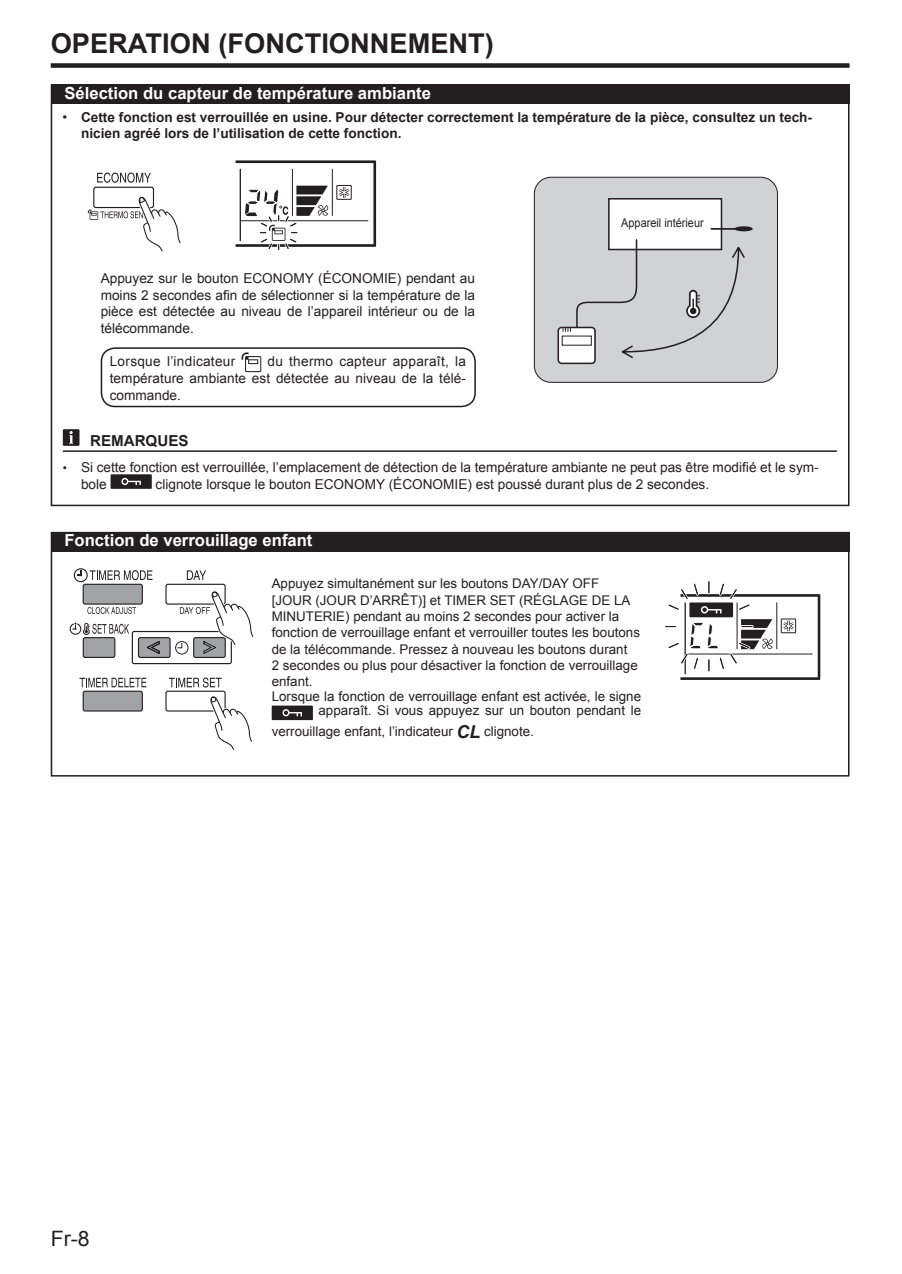
<style>
.page{position:relative;width:902px;height:1274px;background:#fff}
.page>*{position:absolute;margin:0;border:0;box-sizing:border-box;transform-origin:0 0}
.t1{font:700 27.3px "Arial";color:#231f20}
.t2{font:21.18px "Arial";color:#231f20}
.t3{font:700 16.62px "Arial";color:#fff}
.t4{font:700 15.05px "Arial";color:#231f20}
.t5{font:13.65px/16.6px "Arial";color:#231f20;text-align:justify}
.t6{font:700 13.65px/16.6px "Arial";color:#231f20}
.t7{font:13.65px "Arial";letter-spacing:.02em;color:#231f20}
.t8{font:13.3px/16.3px "Arial";color:#231f20}
.t9{font:12.08px "Arial";color:#231f20;scale:.9 1}
.s1{font-size:11.72px}
.s2{font-weight:700;font-style:italic;font-size:17.85px}
</style>
<div class="page">
<div style="left:51px;top:63px;width:798px;height:5px;background:#231f20"></div>
<svg style="left:235px;top:160px;width:141px;height:87px"></svg>
<div style="left:534px;top:177px;width:243px;height:205px;background:#d1d2d4;border-radius:17px"></div>
<div style="left:534px;top:177px;width:243px;height:206px;border:1px solid #231f20;border-radius:17px"></div>
<div style="left:608px;top:199px;width:113px;height:51px;background:#fff"></div>
<div style="left:608px;top:198px;width:114px;height:52px;border:2px solid #231f20"></div>
<div style="left:734px;top:226px;width:18px;height:5px;background:#231f20;border-radius:50%"></div>
<div style="left:558px;top:327px;width:37px;height:36px;background:#fff;border-radius:3px"></div>
<div style="left:557px;top:327px;width:38px;height:37px;border:2px solid #231f20;border-radius:3px"></div>
<svg style="left:562px;top:227px;width:184px;height:132px"></svg>
<div style="left:101px;top:347px;width:375px;height:60px;border:2px solid #231f20;border-radius:14px"></div>
<svg style="left:665px;top:581px;width:155px;height:99px"></svg>
<hr style="left:63px;top:450px;width:773px;height:2px;background:#231f20">
<div style="left:63px;top:429px;width:16px;height:17px;background:#231f20"></div>
<svg style="left:69px;top:431px;width:4px;height:13px"></svg>
<div style="left:110px;top:474px;width:42px;height:15px;background:#231f20"></div>
<svg style="left:121px;top:478px;width:16px;height:7px"></svg>
<div style="left:93px;top:187px;width:61px;height:21px;border:1px solid #231f20;border-radius:2px"></div>
<svg style="left:137px;top:190px;width:153px;height:362px"></svg>
<svg style="left:88px;top:196px;width:93px;height:56px"></svg>
<svg style="left:97px;top:173px;width:54px;height:10px"></svg>
<svg style="left:254px;top:705px;width:103px;height:72px"></svg>
<svg style="left:70px;top:568px;width:184px;height:209px"></svg>
<div style="left:51px;top:85px;width:798px;height:19px;background:#231f20"></div>
<div style="left:51px;top:532px;width:798px;height:19px;background:#231f20"></div>
<div style="left:271px;top:706px;width:42px;height:14px;background:#231f20"></div>
<svg style="left:282px;top:709px;width:20px;height:7px"></svg>
<h1 class="t1" style="left:51px;top:28px;width:445px">OPERATION (FONCTIONNEMENT)</h1>
<p class="t3" style="left:64px;top:84px;width:368px">Sélection du capteur de température ambiante</p>
<p class="t6" style="left:81px;top:109px;width:732px;text-indent:-18px"><span class="s1">•</span> Cette fonction est verrouillée en usine. Pour détecter correctement la température de la pièce, consultez un tech&shy;nicien agréé lors de l’utilisation de cette fonction.</p>
<p class="t9" style="left:621px;top:216px;width:93px">Appareil intérieur</p>
<p class="t5" style="left:101px;top:270px;width:376px">Appuyez sur le bouton ECONOMY (ÉCONOMIE) pendant au moins 2 secondes afin de sélectionner si la température de la pièce est détectée au niveau de l’appareil intérieur ou de la télécommande.</p>
<p class="t7" style="left:110px;top:354px;width:127px">Lorsque l’indicateur</p>
<p class="t5" style="left:110px;top:353px;width:357px;text-indent:158px">du thermo capteur apparaît, la température ambiante est détectée au niveau de la télé&shy;commande.</p>
<p class="t4" style="left:90px;top:432px;width:100px">REMARQUES</p>
<p class="t5" style="left:81px;top:458px;width:739px;line-height:17.3px;text-indent:-18px"><span class="s1">•</span> Si cette fonction est verrouillée, l’emplacement de détection de la température ambiante ne peut pas être modifié et le sym&shy;bole</p>
<p class="t5" style="left:155px;top:476px;width:555px">clignote lorsque le bouton ECONOMY (ÉCONOMIE) est poussé durant plus de 2 secondes.</p>
<p class="t3" style="left:64px;top:531px;width:249px">Fonction de verrouillage enfant</p>
<p class="t8" style="left:271px;top:576px;width:370px">Appuyez simultanément sur les boutons DAY/DAY OFF [JOUR (JOUR D’ARRÊT)] et TIMER SET (RÉGLAGE DE LA MINUTERIE) pendant au moins 2 secondes pour activer la fonction de verrouillage enfant et verrouiller toutes les boutons de la télécommande. Pressez à nouveau les boutons durant<br>2 secondes ou plus pour désactiver la fonction de verrouillage enfant.</p>
<p class="t8" style="left:271px;top:689px;width:371px;line-height:13.8px;text-align:right">Lorsque la fonction de verrouillage enfant est activée, le signe apparaît. Si vous appuyez sur un bouton pendant le</p>
<p class="t8" style="left:271px;top:723px;width:263px">verrouillage enfant, l’indicateur <span class="s2">CL</span> clignote.</p>
<h2 class="t2" style="left:51px;top:1227px;width:40px">Fr-8</h2>
</div>
